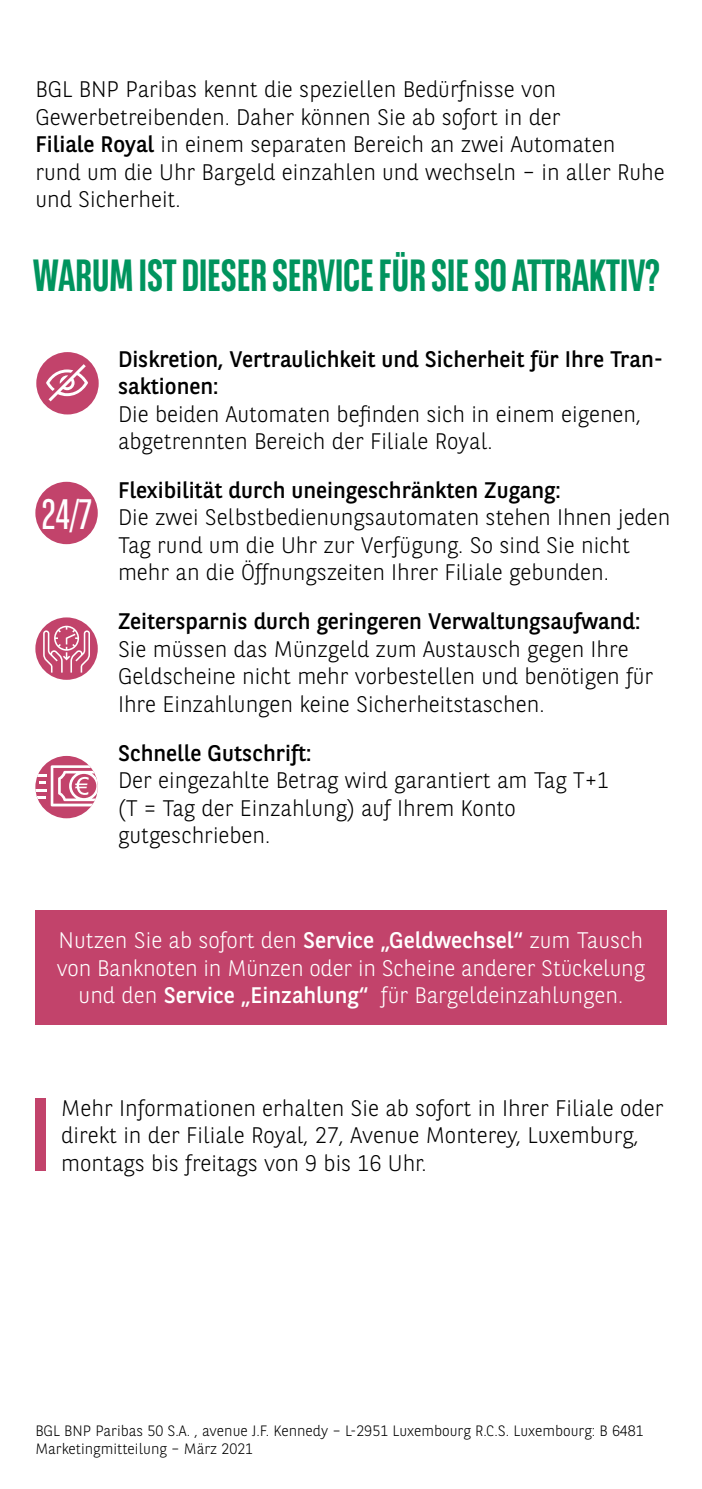
<style>
.page{position:relative;width:702px;height:1489px;background:#fff}
.page>*{position:absolute;margin:0;border:0;box-sizing:border-box;transform-origin:0 0}
.t1{font:700 45px "BNPP Sans Condensed";letter-spacing:-.01em;color:#00945e}
.t2{font:42.5px "BNPP Sans Condensed";color:#fff}
.t3{font:300 22.5px/27.5px "BNPP Sans";color:#000}
.t4{font:300 22.5px/27.5px "BNPP Sans";color:#fff;text-align:center}
.t5{font:300 15px "BNPP Sans";color:#000}
.s1{font-weight:400}
</style>
<div class="page">
<div style="left:36px;top:352px;width:63px;height:62px;background:#c2436b;border-radius:50%"></div>
<svg style="left:46px;top:364px;width:42px;height:37px"></svg>
<div style="left:35px;top:617px;width:63px;height:62px;background:#c2436b;border-radius:50%"></div>
<svg style="left:43px;top:625px;width:47px;height:47px"></svg>
<div style="left:35px;top:756px;width:63px;height:62px;background:#c2436b;border-radius:50%"></div>
<svg style="left:35px;top:765px;width:63px;height:41px"></svg>
<div style="left:35px;top:482px;width:63px;height:62px;background:#c2436b;border-radius:50%"></div>
<div style="left:35px;top:910px;width:631px;height:114px;background:#c2436b"></div>
<div style="left:35px;top:1098px;width:11px;height:72px;background:#c2436b"></div>
<p class="t3" style="left:35px;top:75px;width:522px">BGL BNP Paribas kennt die speziellen Bedürfnisse von</p>
<p class="t3" style="left:35px;top:102px;width:527px">Gewerbetreibenden. Daher können Sie ab sofort in der</p>
<p class="t3" style="left:35px;top:130px;width:581px"><span class="s1">Filiale Royal</span> in einem separaten Bereich an zwei Automaten</p>
<p class="t3" style="left:35px;top:157px;width:630px">rund um die Uhr Bargeld einzahlen und wechseln – in aller Ruhe und Sicherheit.</p>
<p class="t1" style="left:33px;top:249px;width:628px">WARUM IST DIESER SERVICE FÜR SIE SO ATTRAKTIV?</p>
<p class="t2" style="left:41px;top:488px;width:52px">24/7</p>
<p class="t3" style="left:118px;top:344px;width:546px"><span class="s1">Diskretion, Vertraulichkeit und Sicherheit für Ihre Tran&shy;saktionen:<br></span>Die beiden Automaten befinden sich in einem eigenen, abgetrennten Bereich der Filiale Royal.</p>
<p class="t3" style="left:118px;top:475px;width:554px"><span class="s1">Flexibilität durch uneingeschränkten Zugang:<br></span>Die zwei Selbstbedienungsautomaten stehen Ihnen jeden Tag rund um die Uhr zur Verfügung. So sind Sie nicht mehr an die Öffnungszeiten Ihrer Filiale gebunden.</p>
<p class="t3" style="left:118px;top:606px;width:536px"><span class="s1">Zeitersparnis durch geringeren Verwaltungsaufwand:<br></span>Sie müssen das Münzgeld zum Austausch gegen Ihre Geldscheine nicht mehr vorbestellen und benötigen für Ihre Einzahlungen keine Sicherheitstaschen.</p>
<p class="t3" style="left:118px;top:738px;width:492px"><span class="s1">Schnelle Gutschrift:<br></span>Der eingezahlte Betrag wird garantiert am Tag T+1 (T = Tag der Einzahlung) auf Ihrem Konto gutgeschrieben.</p>
<p class="t4" style="left:57px;top:925px;width:589px">Nutzen Sie ab sofort den <span class="s1">Service „Geldwechsel“</span> zum Tausch von Banknoten in Münzen oder in Scheine anderer Stückelung und den <span class="s1">Service „Einzahlung“</span> für Bargeldeinzahlungen.</p>
<p class="t3" style="left:61px;top:1092px;width:603px">Mehr Informationen erhalten Sie ab sofort in Ihrer Filiale oder direkt in der Filiale Royal, 27, Avenue Monterey, Luxemburg, montags bis freitags von 9 bis 16 Uhr.</p>
<p class="t5" style="left:35px;top:1419px;width:610px">BGL BNP Paribas 50 S.A. , avenue J.F. Kennedy – L-2951 Luxembourg R.C.S. Luxembourg: B 6481</p>
<p class="t5" style="left:35px;top:1437px;width:219px">Marketingmitteilung – März 2021</p>
</div>
